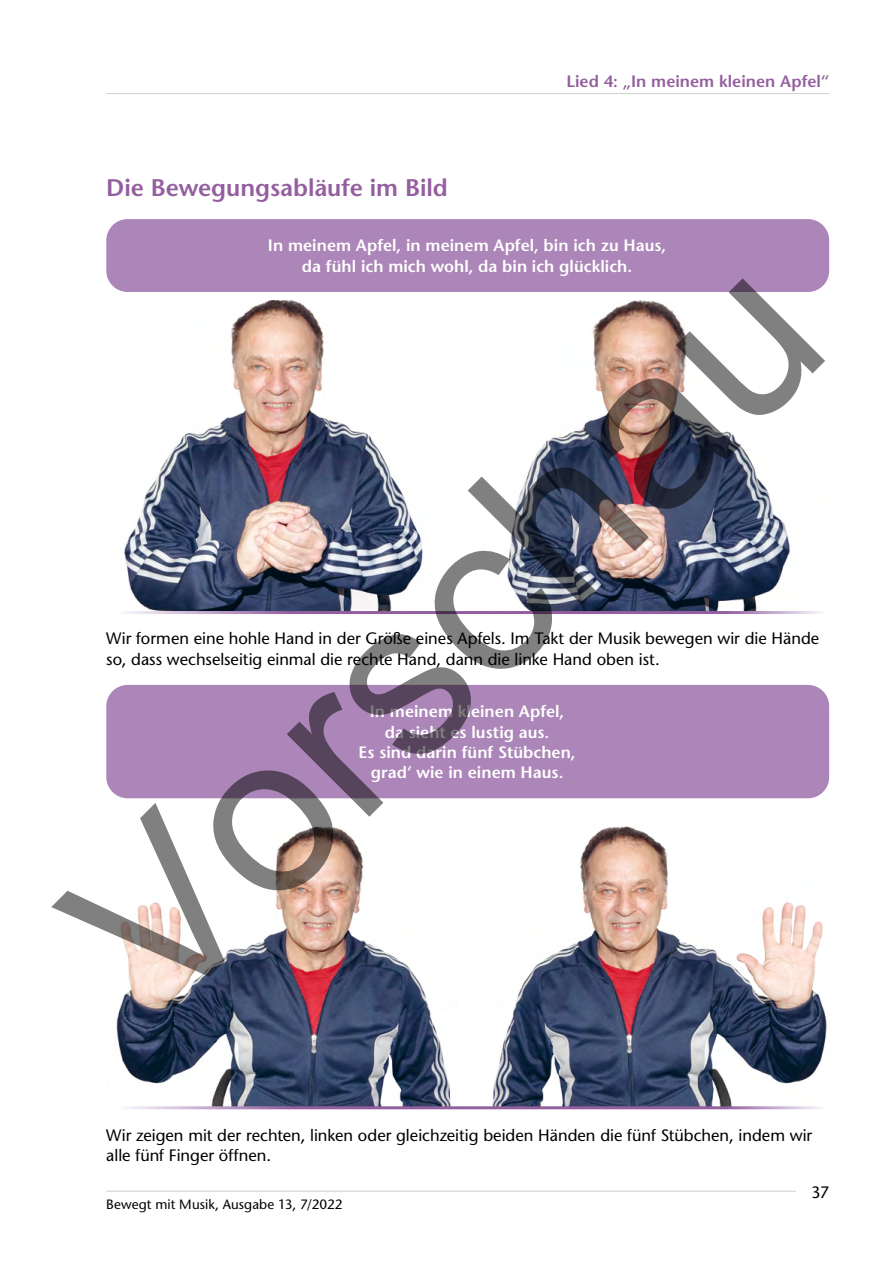
<style>
.page{position:relative;width:893px;height:1263px;background:#fff}
.page>*{position:absolute;margin:0;border:0;box-sizing:border-box;transform-origin:0 0}
.t1{font:225px "Arial";color:rgb(0 0 0/.5)}
.t2{font:600 24px "Stone Sans Std";color:#945f9f}
.t3{font:500 16.5px/20.2px "Stone Sans Std";color:#000}
.t4{font:600 16.5px/20.2px "Stone Sans Std";letter-spacing:.005em;color:#fff;text-align:center}
.t5{font:600 16.5px "Stone Sans Std";letter-spacing:.005em;color:#945f9f}
.t6{font:500 13.5px "Stone Sans Std";letter-spacing:.005em;color:#000}
</style>
<div class="page">
<hr style="left:106px;top:1191px;width:690px;height:1px;background:#cfd0d0">
<hr style="left:106px;top:93px;width:723px;height:1px;background:#cfd0d0">
<div style="left:106px;top:219px;width:723px;height:73px;background:#ac86b8;border-radius:21px"></div>
<div style="left:106px;top:685px;width:723px;height:113px;background:#ac86b8;border-radius:21px"></div>
<img style="left:124px;top:300px;width:299px;height:311px">
<img style="left:116px;top:826px;width:335px;height:280px">
<img style="left:507px;top:300px;width:283px;height:311px">
<img style="left:492px;top:826px;width:335px;height:280px">
<p class="t5" style="left:567px;top:71px;width:264px">Lied 4: „In meinem kleinen Apfel“</p>
<h2 class="t2" style="left:106px;top:173px;width:343px">Die Bewegungsabläufe im Bild</h2>
<p class="t4" style="left:268px;top:236px;width:400px">In meinem Apfel, in meinem Apfel, bin ich zu Haus, da fühl ich mich wohl, da bin ich glücklich.</p>
<h1 class="t1" style="left:-1px;top:856px;width:952px;rotate:-45deg">Vorschau</h1>
<p class="t3" style="left:106px;top:628px;width:714px">Wir formen eine hohle Hand in der Größe eines Apfels. Im Takt der Musik bewegen wir die Hände so, dass wechselseitig einmal die rechte Hand, dann die linke Hand oben ist.</p>
<p class="t4" style="left:358px;top:701px;width:219px">In meinem kleinen Apfel, da sieht es lustig aus.<br>Es sind darin fünf Stübchen, grad‘ wie in einem Haus.</p>
<p class="t3" style="left:106px;top:1125px;width:708px">Wir zeigen mit der rechten, linken oder gleichzeitig beiden Händen die fünf Stübchen, indem wir alle fünf Finger öffnen.</p>
<p class="t6" style="left:106px;top:1196px;width:238px">Bewegt mit Musik, Ausgabe 13, 7/2022</p>
<p class="t3" style="left:811px;top:1182px;width:19px">37</p>
</div>
